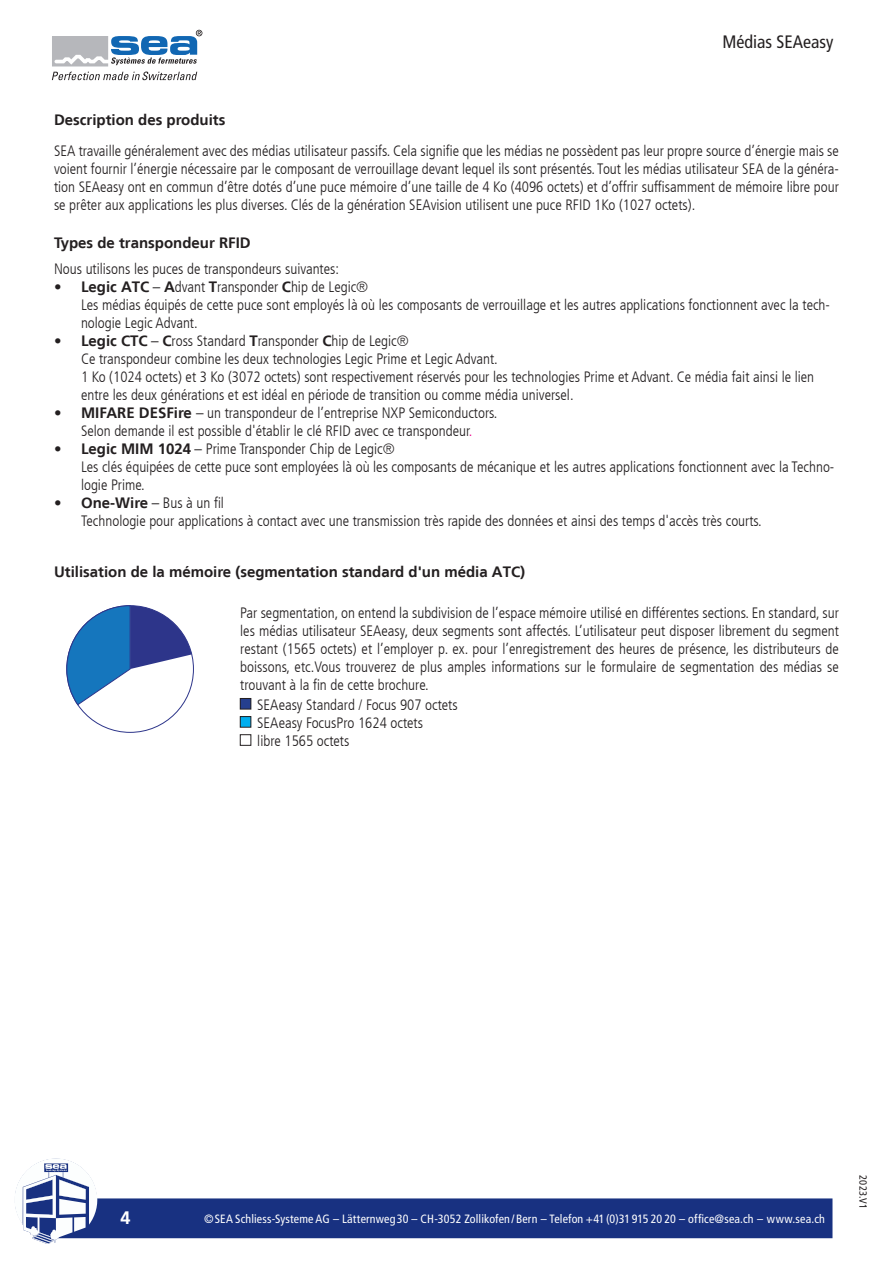
<style>
.page{position:relative;width:893px;height:1263px;background:#fff}
.page>*{position:absolute;margin:0;border:0;box-sizing:border-box;transform-origin:0 0}
.t1{font:condensed 18px "Frutiger LT";color:#231f20}
.t2{font:700 18px "Frutiger LT";color:#fff}
.t3{font:300 condensed 15px/18px "Frutiger LT";color:#231f20}
.t4{font:700 15px "Frutiger LT";color:#231f20}
.t5{font:condensed 12px "Frutiger LT";letter-spacing:.015em;color:#fff}
.t6{font:condensed 10.5px "Frutiger LT";letter-spacing:.015em;color:#231f20}
.s1{font-weight:700;font-stretch:normal}
.s2{color:#ed028c}
</style>
<div class="page">
<div style="left:49px;top:1198px;width:783px;height:40px;background:#183181;border:2px solid #183181"></div>
<svg style="left:15px;top:1159px;width:85px;height:85px"></svg>
<svg style="left:66px;top:605px;width:126px;height:101px"></svg>
<div style="left:240px;top:698px;width:11px;height:11px;background:#253f8e"></div>
<div style="left:240px;top:698px;width:11px;height:11px;border:1px solid #231f20"></div>
<div style="left:240px;top:716px;width:11px;height:11px;background:#00aeef"></div>
<div style="left:240px;top:716px;width:11px;height:12px;border:1px solid #231f20"></div>
<div style="left:240px;top:734px;width:11px;height:12px;border:1px solid #231f20"></div>
<svg style="left:52px;top:30px;width:150px;height:36px"></svg>
<svg style="left:52px;top:72px;width:145px;height:8px"></svg>
<p class="t1" style="left:722px;top:31px;width:112px">Médias SEAeasy</p>
<p class="t4" style="left:54px;top:111px;width:173px">Description des produits</p>
<p class="t3" style="left:54px;top:142px;width:786px;text-align:justify">SEA travaille généralement avec des médias utilisateur passifs. Cela signifie que les médias ne possèdent pas leur propre source d’énergie mais se voient fournir l’énergie nécessaire par le composant de verrouillage devant lequel ils sont présentés. Tout les médias utilisateur SEA de la généra&shy;tion SEAeasy ont en commun d’être dotés d’une puce mémoire d’une taille de 4 Ko (4096 octets) et d’offrir suffisamment de mémoire libre pour se prêter aux applications les plus diverses. Clés de la génération SEAvision utilisent une puce RFID 1Ko (1027 octets).</p>
<p class="t4" style="left:54px;top:233px;width:198px">Types de transpondeur RFID</p>
<p class="t3" style="left:54px;top:260px;width:287px">Nous utilisons les puces de transpondeurs suivantes:</p>
<p class="t3" style="left:81px;top:278px;width:750px;text-indent:-27px"><span class="s1">• Legic ATC</span> – <span class="s1">A</span>dvant <span class="s1">T</span>ransponder <span class="s1">C</span>hip de Legic®<br>Les médias équipés de cette puce sont employés là où les composants de verrouillage et les autres applications fonctionnent avec la tech&shy;nologie Legic Advant.</p>
<p class="t3" style="left:81px;top:332px;width:735px;text-indent:-27px"><span class="s1">• Legic CTC</span> – <span class="s1">C</span>ross Standard <span class="s1">T</span>ransponder <span class="s1">C</span>hip de Legic®<br>Ce transpondeur combine les deux technologies Legic Prime et Legic Advant.<br>1 Ko (1024 octets) et 3 Ko (3072 octets) sont respectivement réservés pour les technologies Prime et Advant. Ce média fait ainsi le lien entre les deux générations et est idéal en période de transition ou comme média universel.</p>
<p class="t3" style="left:54px;top:404px;width:445px;text-align:center"><span class="s1">• MIFARE DESFire</span> – un transpondeur de l’entreprise NXP Semiconductors.<br>Selon demande il est possible d'établir le clé RFID avec ce transpondeur<span class="s2">.</span></p>
<p class="t3" style="left:81px;top:440px;width:755px;text-indent:-27px"><span class="s1">• Legic MIM 1024</span> – Prime Transponder Chip de Legic®<br>Les clés équipées de cette puce sont employées là où les composants de mécanique et les autres applications fonctionnent avec la Techno&shy;logie Prime.</p>
<p class="t3" style="left:81px;top:494px;width:682px;text-indent:-27px"><span class="s1">• One-Wire</span> – Bus à un fil<br>Technologie pour applications à contact avec une transmission très rapide des données et ainsi des temps d'accès très courts.</p>
<p class="t4" style="left:54px;top:563px;width:473px">Utilisation de la mémoire (segmentation standard d'un média ATC)</p>
<p class="t3" style="left:240px;top:604px;width:600px;text-align:justify">Par segmentation, on entend la subdivision de l’espace mémoire utilisé en différentes sections. En standard, sur les médias utilisateur SEAeasy, deux segments sont affectés. L’utilisateur peut disposer librement du segment restant (1565 octets) et l’employer p. ex. pour l’enregistrement des heures de présence, les distributeurs de boissons, etc.Vous trouverez de plus amples informations sur le formulaire de segmentation des médias se trouvant à la fin de cette brochure.</p>
<p class="t3" style="left:257px;top:696px;width:202px">SEAeasy Standard / Focus 907 octets<br>SEAeasy FocusPro 1624 octets<br>libre 1565 octets</p>
<p class="t2" style="left:120px;top:1207px;width:12px">4</p>
<p class="t5" style="left:204px;top:1212px;width:622px">©SEA Schliess-Systeme AG – Lätternweg30 – CH-305-2 Zollikofen /Bern – Telefon +41(0)31915 20 20 – office@sea.ch – www.sea.ch</p>
<p class="t6" style="left:869px;top:1175px;width:35px;rotate:90deg">2023.V1</p>
</div>
